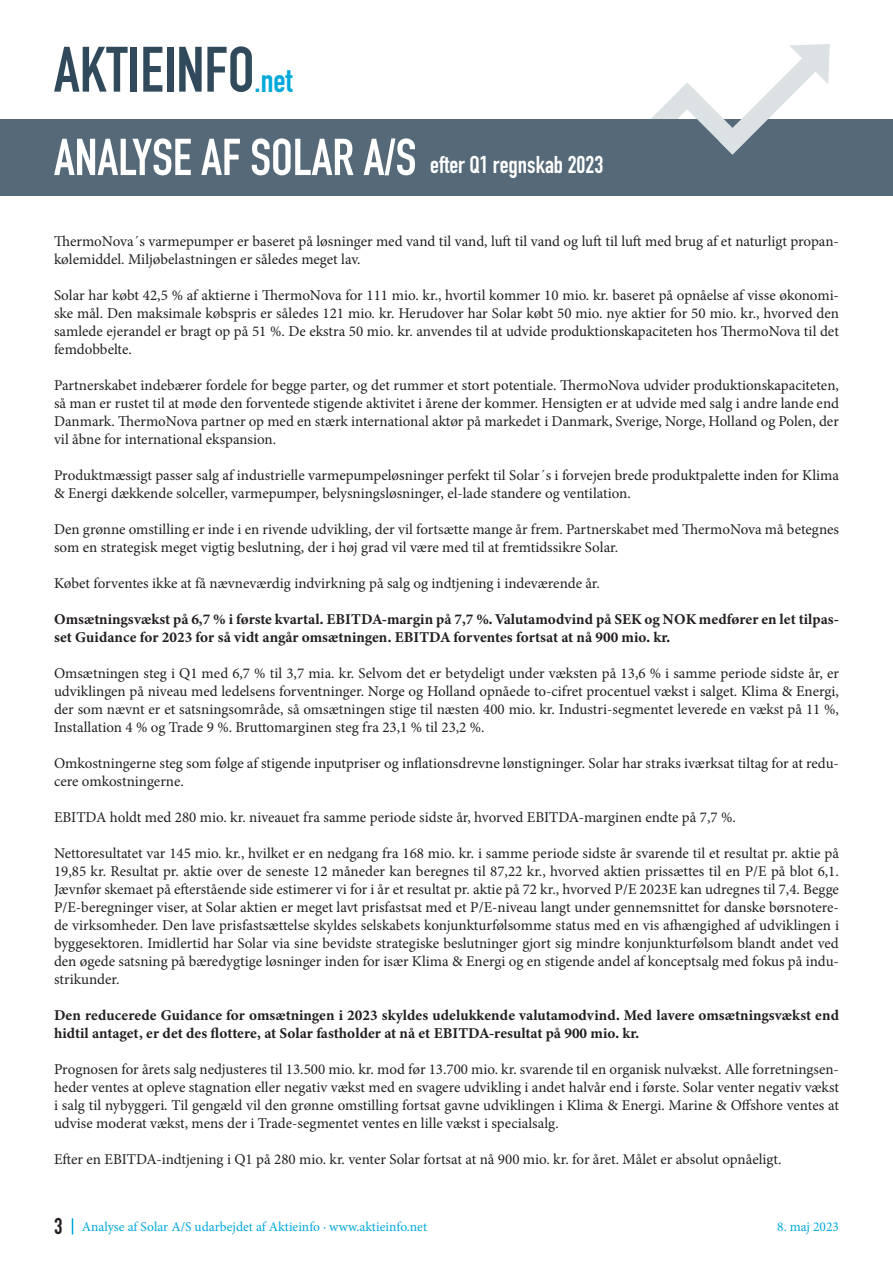
<style>
.page{position:relative;width:893px;height:1263px;background:#fff}
.page>*{position:absolute;margin:0;border:0;box-sizing:border-box;transform-origin:0 0}
.t1{font:700 63px "DIN Condensed";color:#304a5c}
.t2{font:700 51px "DIN Condensed";color:#fff}
.t3{font:700 24px "DIN Condensed";color:#fff}
.t4{font:700 22.5px "DIN Condensed";color:#231f20}
.t5{font:15px/18px "Minion Pro";color:#231f20;text-align:justify}
.t6{font:15px/18px "Minion Variable Concept";color:#231f20}
.t7{font:13.5px "Minion Pro";color:#00a9db}
.s1{font-size:33px;color:#00a9db}
</style>
<div class="page">
<div style="left:0;top:119px;width:893px;height:77px;background:#556978"></div>
<svg style="left:651px;top:44px;width:179px;height:111px"></svg>
<svg style="left:72px;top:1218px;width:1px;height:16px"></svg>
<p class="t1" style="left:54px;top:27px;width:240px">AKTIEINFO<span class="s1">.net</span></p>
<p class="t2" style="left:54px;top:123px;width:364px">ANALYSE AF SOLAR A/S</p>
<p class="t3" style="left:430px;top:149px;width:175px">efter Q1 regnskab 2023</p>
<p class="t5" style="left:54px;top:232px;width:786px">ThermoNova´s varmepumper er baseret på løsninger med vand til vand, luft til vand og luft til luft med brug af et naturligt propan&shy;kølemiddel. Miljøbelastningen er således meget lav.</p>
<p class="t5" style="left:54px;top:286px;width:787px">Solar har købt 42,5 % af aktierne i ThermoNova for 111 mio. kr., hvortil kommer 10 mio. kr. baseret på opnåelse af visse økonomi&shy;ske mål. Den maksimale købspris er således 121 mio. kr. Herudover har Solar købt 50 mio. nye aktier for 50 mio. kr., hvorved den samlede ejerandel er bragt op på 51 %. De ekstra 50 mio. kr. anvendes til at udvide produktionskapaciteten hos ThermoNova til det femdobbelte.</p>
<p class="t5" style="left:54px;top:376px;width:787px">Partnerskabet indebærer fordele for begge parter, og det rummer et stort potentiale. ThermoNova udvider produktionskapaciteten, så man er rustet til at møde den forventede stigende aktivitet i årene der kommer. Hensigten er at udvide med salg i andre lande end Danmark. ThermoNova partner op med en stærk international aktør på markedet i Danmark, Sverige, Norge, Holland og Polen, der vil åbne for international ekspansion.</p>
<p class="t5" style="left:54px;top:466px;width:786px">Produktmæssigt passer salg af industrielle varmepumpeløsninger perfekt til Solar´s i forvejen brede produktpalette inden for Klima &amp; Energi dækkende solceller, varmepumper, belysningsløsninger, el-lade standere og ventilation.</p>
<p class="t5" style="left:54px;top:520px;width:787px">Den grønne omstilling er inde i en rivende udvikling, der vil fortsætte mange år frem. Partnerskabet med ThermoNova må betegnes som en strategisk meget vigtig beslutning, der i høj grad vil være med til at fremtidssikre Solar.</p>
<p class="t5" style="left:54px;top:574px;width:547px">Købet forventes ikke at få nævneværdig indvirkning på salg og indtjening i indeværende år.</p>
<p class="t6" style="left:54px;top:610px;width:786px">Omsætningsvækst på 6,7 % i første kvartal. EBITDA-margin på 7,7 %. Valutamodvind på SEK og NOK medfører en let tilpas&shy;set Guidance for 2023 for så vidt angår omsætningen. EBITDA forventes fortsat at nå 900 mio. kr.</p>
<p class="t5" style="left:54px;top:664px;width:786px">Omsætningen steg i Q1 med 6,7 % til 3,7 mia. kr. Selvom det er betydeligt under væksten på 13,6 % i samme periode sidste år, er udviklingen på niveau med ledelsens forventninger. Norge og Holland opnåede to-cifret procentuel vækst i salget. Klima &amp; Energi, der som nævnt er et satsningsområde, så omsætningen stige til næsten 400 mio. kr. Industri-segmentet leverede en vækst på 11 %, Installation 4 % og Trade 9 %. Bruttomarginen steg fra 23,1 % til 23,2 %.</p>
<p class="t5" style="left:54px;top:754px;width:786px">Omkostningerne steg som følge af stigende inputpriser og inflationsdrevne lønstigninger. Solar har straks iværksat tiltag for at redu&shy;cere omkostningerne.</p>
<p class="t5" style="left:54px;top:808px;width:683px">EBITDA holdt med 280 mio. kr. niveauet fra samme periode sidste år, hvorved EBITDA-marginen endte på 7,7 %.</p>
<p class="t5" style="left:54px;top:844px;width:787px">Nettoresultatet var 145 mio. kr., hvilket er en nedgang fra 168 mio. kr. i samme periode sidste år svarende til et resultat pr. aktie på 19,85 kr. Resultat pr. aktie over de seneste 12 måneder kan beregnes til 87,22 kr., hvorved aktien prissættes til en P/E på blot 6,1.<br>Jævnfør skemaet på efterstående side estimerer vi for i år et resultat pr. aktie på 72 kr., hvorved P/E 2023E kan udregnes til 7,4. Begge P/E-beregninger viser, at Solar aktien er meget lavt prisfastsat med et P/E-niveau langt under gennemsnittet for danske børsnotere&shy;de virksomheder. Den lave prisfastsættelse skyldes selskabets konjunkturfølsomme status med en vis afhængighed af udviklingen i byggesektoren. Imidlertid har Solar via sine bevidste strategiske beslutninger gjort sig mindre konjunkturfølsom blandt andet ved den øgede satsning på bæredygtige løsninger inden for især Klima &amp; Energi og en stigende andel af konceptsalg med fokus på indu&shy;strikunder.</p>
<p class="t6" style="left:54px;top:1006px;width:786px">Den reducerede Guidance for omsætningen i 2023 skyldes udelukkende valutamodvind. Med lavere omsætningsvækst end hidtil antaget, er det des flottere, at Solar fastholder at nå et EBITDA-resultat på 900 mio. kr.</p>
<p class="t5" style="left:54px;top:1060px;width:787px">Prognosen for årets salg nedjusteres til 13.500 mio. kr. mod før 13.700 mio. kr. svarende til en organisk nulvækst. Alle forretningsen&shy;heder ventes at opleve stagnation eller negativ vækst med en svagere udvikling i andet halvår end i første. Solar venter negativ vækst i salg til nybyggeri. Til gengæld vil den grønne omstilling fortsat gavne udviklingen i Klima &amp; Energi. Marine &amp; Offshore ventes at udvise moderat vækst, mens der i Trade-segmentet ventes en lille vækst i specialsalg.</p>
<p class="t5" style="left:54px;top:1150px;width:729px">Efter en EBITDA-indtjening i Q1 på 280 mio. kr. venter Solar fortsat at nå 900 mio. kr. for året. Målet er absolut opnåeligt.</p>
<p class="t4" style="left:54px;top:1211px;width:10px">3</p>
<p class="t7" style="left:82px;top:1218px;width:347px">Analyse af Solar A/S udarbejdet af Aktieinfo ∙ www.aktieinfo.net</p>
<p class="t7" style="left:777px;top:1218px;width:63px">8. maj 2023</p>
</div>
